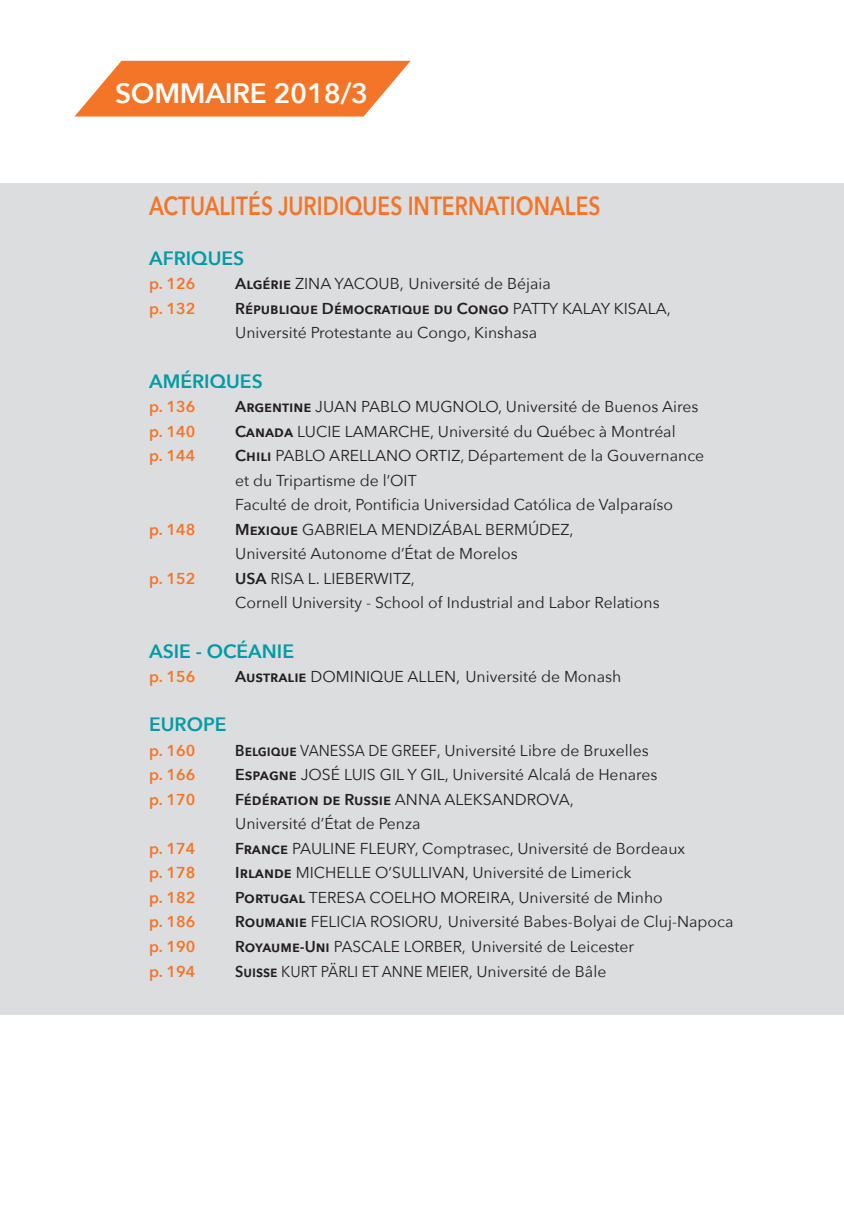
<style>
.page{position:relative;width:844px;height:1216px;background:#fff}
.page>*{position:absolute;margin:0;border:0;box-sizing:border-box;transform-origin:0 0}
.t1{font:600 28px "Avenir Next";letter-spacing:-.01em;color:#fff}
.REGION_ACTUA{font:600 26.25px "Avenir Next";color:#f47527;scale:.8 1}
.REGION_ACTUA-2{font:600 19.25px "Avenir Next";color:#009ba5}
.t2{font:15.75px/24.5px "Avenir Next";color:#231f20}
.t3{font:15.75px "Avenir Next";color:#231f20;scale:.92 1}
.t4{font:600 15.75px "Avenir Next";color:#f47527}
.s1{font-weight:600}
</style>
<div class="page">
<svg style="left:75px;top:61px;width:335px;height:55px"></svg>
<div style="left:0;top:184px;width:843px;height:830px;background:#dcdddf"></div>
<h1 class="t1" style="left:115px;top:69px;width:255px">SOMMAIRE 2018/3</h1>
<p class="REGION_ACTUA" style="left:149px;top:184px;width:565px">ACTUALITÉS JURIDIQUES INTERNATIONALES</p>
<p class="REGION_ACTUA-2" style="left:149px;top:241px;width:97px">AFRIQUES</p>
<p class="t4" style="left:149px;top:270px;width:48px">p. 126</p>
<p class="t2" style="left:235px;top:271px;width:317px"><span class="s1">Algérie</span> ZINA YACOUB, Université de Béjaia</p>
<p class="t4" style="left:149px;top:295px;width:48px">p. 132</p>
<p class="t2" style="left:235px;top:295px;width:437px"><span class="s1">République Démocratique du Congo</span> PATTY KALAY KISALA,<br>Université Protestante au Congo, Kinshasa</p>
<p class="REGION_ACTUA-2" style="left:149px;top:364px;width:115px">AMÉRIQUES</p>
<p class="t4" style="left:149px;top:393px;width:48px">p. 136</p>
<p class="t2" style="left:235px;top:393px;width:464px"><span class="s1">Argentine</span> JUAN PABLO MUGNOLO, Université de Buenos Aires</p>
<p class="t4" style="left:149px;top:417px;width:48px">p. 140</p>
<p class="t2" style="left:235px;top:418px;width:442px"><span class="s1">Canada</span> LUCIE LAMARCHE, Université du Québec à Montréal</p>
<p class="t4" style="left:149px;top:442px;width:48px">p. 144</p>
<p class="t2" style="left:235px;top:442px;width:470px"><span class="s1">Chili</span> PABLO ARELLANO ORTIZ, Département de la Gouvernance et du Tripartisme de l’OIT<br>Faculté de droit, Pontificia Universidad Católica de Valparaíso</p>
<p class="t4" style="left:149px;top:515px;width:48px">p. 148</p>
<p class="t2" style="left:235px;top:516px;width:340px"><span class="s1">Mexique</span> GABRIELA MENDIZÁBAL BERMÚDEZ,<br>Université Autonome d’État de Morelos</p>
<p class="t4" style="left:149px;top:564px;width:48px">p. 152</p>
<p class="t2" style="left:235px;top:565px;width:426px"><span class="s1">USA</span> RISA L. LIEBERWITZ,<br>Cornell University - School of Industrial and Labor Relations</p>
<p class="REGION_ACTUA-2" style="left:149px;top:634px;width:146px">ASIE - OCÉANIE</p>
<p class="t4" style="left:149px;top:663px;width:48px">p. 156</p>
<p class="t2" style="left:235px;top:663px;width:387px"><span class="s1">Australie</span> DOMINIQUE ALLEN, Université de Monash</p>
<p class="REGION_ACTUA-2" style="left:149px;top:708px;width:79px">EUROPE</p>
<p class="t4" style="left:149px;top:736px;width:48px">p. 160</p>
<p class="t3" style="left:235px;top:737px;width:451px"><span class="s1">Belgique</span> VANESSA DE GREEF, Université Libre de Bruxelles</p>
<p class="t4" style="left:149px;top:761px;width:48px">p. 166</p>
<p class="t2" style="left:235px;top:762px;width:424px"><span class="s1">Espagne</span> JOSÉ LUIS GIL Y GIL, Université Alcalá de Henares</p>
<p class="t4" style="left:149px;top:785px;width:48px">p. 170</p>
<p class="t2" style="left:235px;top:786px;width:340px"><span class="s1">Fédération de Russie</span> ANNA ALEKSANDROVA,<br>Université d’État de Penza</p>
<p class="t4" style="left:149px;top:834px;width:48px">p. 174</p>
<p class="t2" style="left:235px;top:835px;width:451px"><span class="s1">France</span> PAULINE FLEURY, Comptrasec, Université de Bordeaux</p>
<p class="t4" style="left:149px;top:859px;width:48px">p. 178</p>
<p class="t2" style="left:235px;top:860px;width:397px"><span class="s1">Irlande</span> MICHELLE O’SULLIVAN, Université de Limerick</p>
<p class="t4" style="left:149px;top:883px;width:48px">p. 182</p>
<p class="t2" style="left:235px;top:884px;width:429px"><span class="s1">Portugal</span> TERESA COELHO MOREIRA, Université de Minho</p>
<p class="t4" style="left:149px;top:908px;width:48px">p. 186</p>
<p class="t2" style="left:235px;top:909px;width:499px"><span class="s1">Roumanie</span> FELICIA ROSIORU, Université Babes-Bolyai de Cluj-Napoca</p>
<p class="t4" style="left:149px;top:932px;width:48px">p. 190</p>
<p class="t2" style="left:235px;top:933px;width:400px"><span class="s1">Royaume-Uni</span> PASCALE LORBER, Université de Leicester</p>
<p class="t4" style="left:149px;top:957px;width:48px">p. 194</p>
<p class="t3" style="left:235px;top:957px;width:405px"><span class="s1">Suisse</span> KURT PÄRLI ET ANNE MEIER, Université de Bâle</p>
</div>
